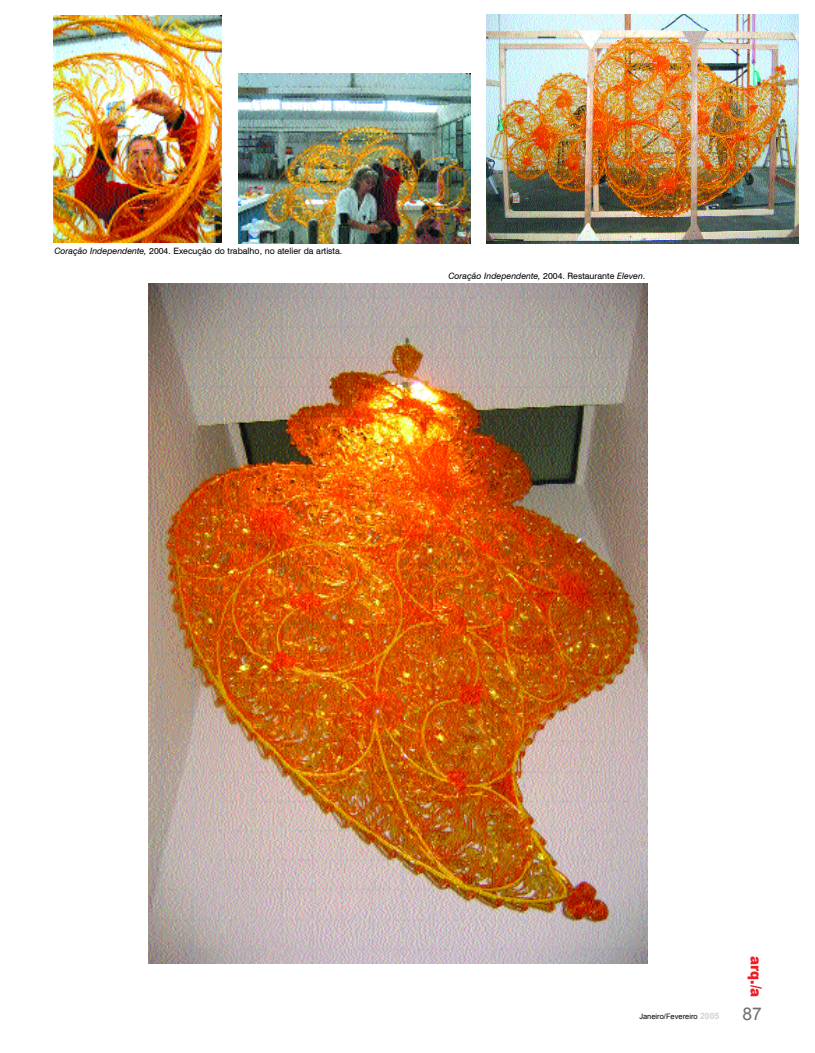
<style>
.page{position:relative;width:815px;height:1053px;background:#fff}
.page>*{position:absolute;margin:0;border:0;box-sizing:border-box;transform-origin:0 0}
.t1{font:17.5px "Arial";color:#6d6e71}
.t2{font:900 15px "Arial";color:#ed1c24;scale:.9 1}
.t3{font:8.75px "Swiss 721 BT";color:#000}
.t4{font:italic 8.75px "Swiss 721 BT";color:#000}
.t5{font:7.5px "Arial";color:#000}
.s1{font-style:italic}
.s2{font-style:normal}
.s3{font-weight:700;font-size:8.75px;color:#d1d3d4}
</style>
<div class="page">
<img style="left:148px;top:283px;width:499px;height:680px">
<img style="left:239px;top:73px;width:231px;height:170px">
<img style="left:487px;top:15px;width:311px;height:228px">
<img style="left:53px;top:15px;width:169px;height:228px">
<p class="t3" style="left:54px;top:245px;width:289px"><span class="s1">Coração Independente,</span> 2004. Execução do trabalho, no atelier da artista.</p>
<p class="t4" style="left:448px;top:270px;width:198px">Coração Independente, <span class="s2">2004. Restaurante</span> Eleven<span class="s2">.</span></p>
<p class="t5" style="left:639px;top:1011px;width:82px">Janeiro/Fevereiro <span class="s3">2005</span></p>
<h2 class="t2" style="left:767px;top:955px;width:48px;rotate:90deg">arq./a</h2>
<h1 class="t1" style="left:743px;top:1001px;width:21px">87</h1>
</div>
